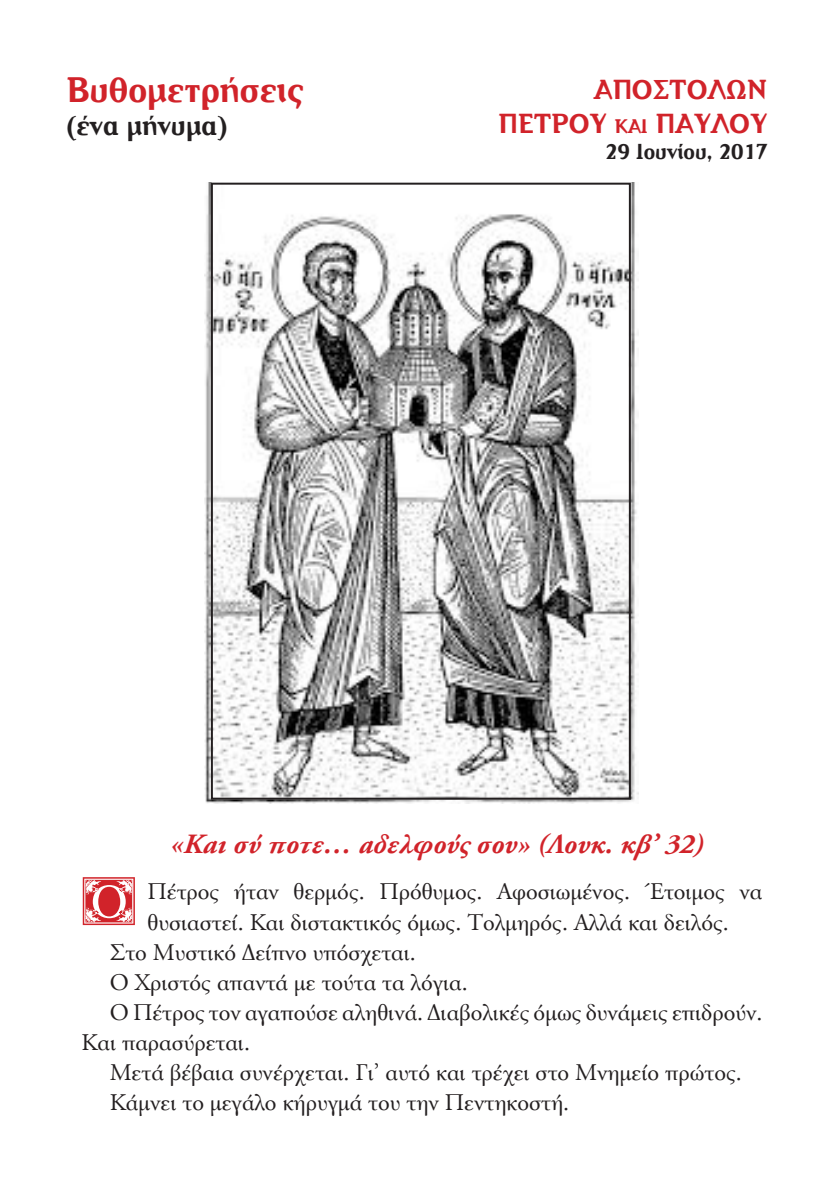
<style>
.page{position:relative;width:840px;height:1191px;background:#fff}
.page>*{position:absolute;margin:0;border:0;box-sizing:border-box;transform-origin:0 0}
.t1{font:60px "Mg Times Love Letter";color:#d1232a}
.t2{font:600 36px "CF Derrida";color:#d1232a}
.t3{font:italic 700 28px "CF Garamond";color:#d1232a}
.t4{font:600 28px "CF Derrida";color:#d1232a}
.t5{font:600 28px "CF Derrida";color:#231f20}
.t6{font:24px/30px "CF Garamond";color:#231f20}
.t7{font:600 22px "CF Derrida";color:#231f20}
.s1{font-size:20px}
</style>
<div class="page">
<img style="left:205px;top:183px;width:433px;height:620px">
<div style="left:211px;top:183px;width:419px;height:616px;border:2px solid #231f20"></div>
<p class="t2" style="left:66px;top:71px;width:239px">Βυθομετρήσεις</p>
<p class="t5" style="left:66px;top:111px;width:163px">(ένα μήνυμα)</p>
<p class="t4" style="left:593px;top:75px;width:175px">ΑΠΟΣΤΟΛΩΝ</p>
<p class="t4" style="left:498px;top:108px;width:270px">ΠΕΤΡΟΥ <span class="s1">ΚΑΙ</span> ΠΑΥΛΟΥ</p>
<p class="t7" style="left:605px;top:140px;width:163px">29 Ιουνίου, 2017</p>
<p class="t3" style="left:169px;top:829px;width:534px">«Και σύ ποτε… αδελφούς σου» (Λουκ. κβ’ 32)</p>
<p class="t6" style="left:147px;top:877px;width:616px">Πέτρος ήταν θερμός. Πρόθυμος. Αφοσιωμένος. Έτοιμος να θυσιαστεί. Και διστακτικός όμως. Τολμηρός. Αλλά και δειλός.</p>
<p class="t6" style="left:110px;top:937px;width:307px">Στο Μυστικό Δείπνο υπόσχεται.</p>
<p class="t6" style="left:110px;top:967px;width:359px">Ο Χριστός απαντά με τούτα τα λόγια.</p>
<p class="t6" style="left:81px;top:997px;width:682px;text-indent:28px">Ο Πέτρος τον αγαπούσε αληθινά. Διαβολικές όμως δυνάμεις επιδρούν.<br>Και παρασύρεται.</p>
<p class="t6" style="left:110px;top:1057px;width:633px">Μετά βέβαια συνέρχεται. Γι’ αυτό και τρέχει στο Μνημείο πρώτος.</p>
<p class="t6" style="left:110px;top:1087px;width:461px">Κάμνει το μεγάλο κήρυγμά του την Πεντηκοστή.</p>
<p class="t1" style="left:83px;top:869px;width:55px">O</p>
</div>
